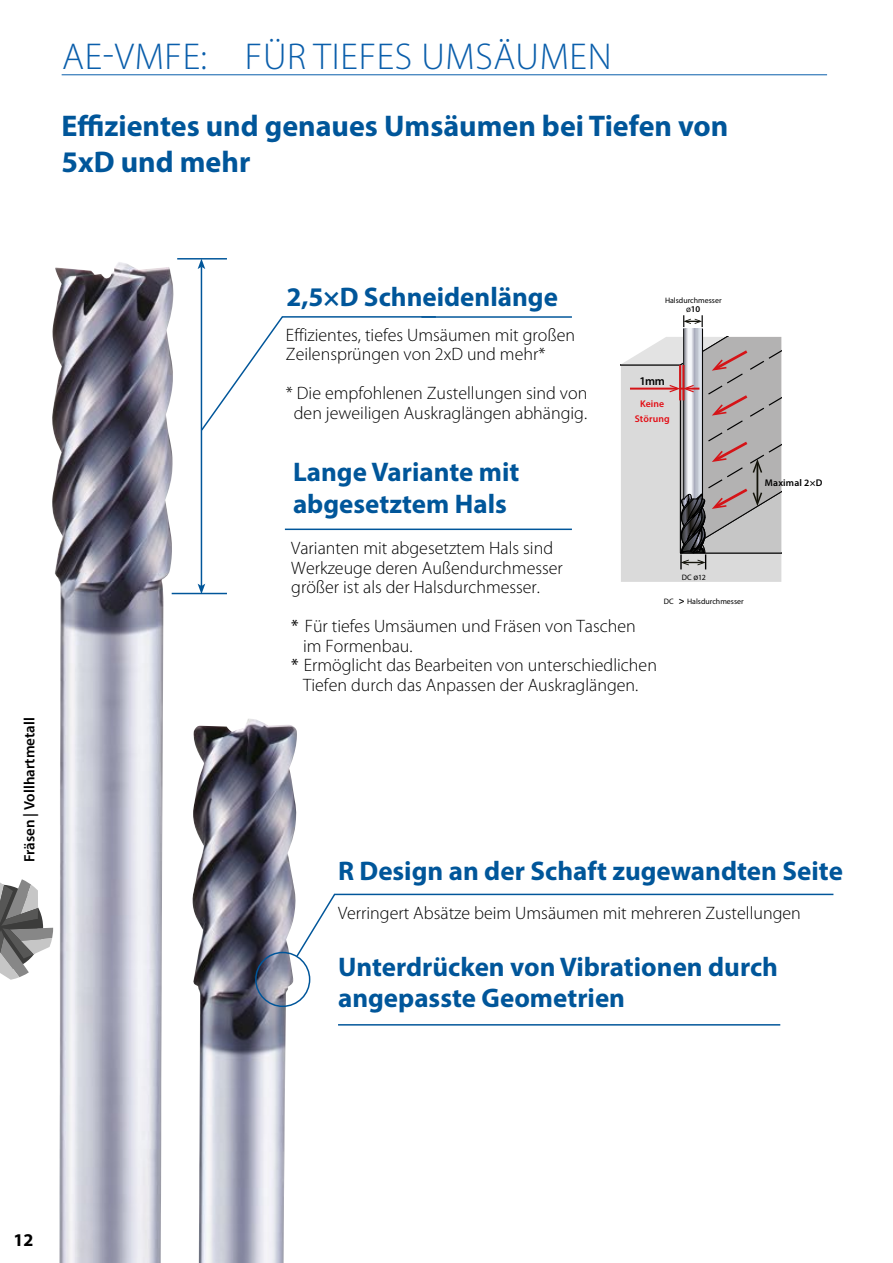
<style>
.page{position:relative;width:893px;height:1263px;background:#fff}
.page>*{position:absolute;margin:0;border:0;box-sizing:border-box;transform-origin:0 0}
.t1{font:300 37.5px "Myriad Pro";letter-spacing:.02em;color:#0a5eab}
.t2{font:700 30px/36px "Myriad Pro";color:#00569a}
.t3{font:700 27px/31.5px "Myriad Pro";color:#00569a}
.t4{font:300 18px/19.5px "Myriad Pro";color:#000}
.t5{font:700 18px "Myriad Pro";color:#000}
.t6{font:600 15px "Myriad Pro";color:#000}
.t7{font:600 11.85px "Myriad Pro";color:#000}
.t8{font:600 9.75px/14.9px "Myriad Pro";letter-spacing:.015em;color:#e30b13;text-align:center}
.t9{font:600 9.75px "Myriad Pro";letter-spacing:.015em;color:#000}
.t10{font:600 8.85px "Myriad Pro";color:#000}
.t11{font:7.95px "Myriad Pro";color:#000}
.s1{font-weight:400}
.s2{font-size:8.85px}
.s3{font-weight:700;font-size:9.9px}
</style>
<div class="page">
<svg style="left:0;top:879px;width:51px;height:101px"></svg>
<img style="left:192px;top:718px;width:105px;height:545px">
<hr style="left:62px;top:74px;width:765px;height:1px;background:#0a5eab">
<div style="left:255px;top:952px;width:55px;height:55px;border:1px solid #00569a;border-radius:50%"></div>
<svg style="left:200px;top:315px;width:221px;height:117px"></svg>
<svg style="left:295px;top:893px;width:539px;height:65px"></svg>
<hr style="left:177px;top:258px;width:50px;height:2px;background:#00569a">
<hr style="left:172px;top:593px;width:55px;height:1px;background:#00569a">
<hr style="left:201px;top:267px;width:1px;height:319px;background:#00569a">
<svg style="left:198px;top:259px;width:7px;height:10px"></svg>
<svg style="left:198px;top:584px;width:7px;height:9px"></svg>
<img style="left:51px;top:262px;width:124px;height:1001px">
<hr style="left:421px;top:316px;width:151px;height:2px;background:#00569a">
<hr style="left:285px;top:529px;width:287px;height:1px;background:#00569a">
<hr style="left:338px;top:1024px;width:442px;height:1px;background:#00569a">
<svg style="left:684px;top:329px;width:18px;height:8px"></svg>
<hr style="left:683px;top:329px;width:1px;height:170px;background:#000">
<hr style="left:702px;top:329px;width:1px;height:170px;background:#000">
<svg style="left:621px;top:337px;width:160px;height:245px;background:#bebabb"></svg>
<svg style="left:683px;top:315px;width:20px;height:12px"></svg>
<h1 class="t1" style="left:62px;top:36px;width:551px">AE-VMFE: FÜR TIEFES UMSÄUMEN</h1>
<h2 class="t2" style="left:62px;top:107px;width:668px">Effizientes und genaues Umsäumen bei Tiefen von<br>5xD und mehr</h2>
<p class="t6" style="left:20px;top:862px;width:147px;rotate:-90deg">Fräsen | Vollhartmetall</p>
<h3 class="t3" style="left:287px;top:280px;width:273px">2,5×D Schneidenlänge</h3>
<p class="t4" style="left:286px;top:325px;width:291px">Effizientes, tiefes Umsäumen mit großen<br>Zeilensprüngen von 2xD und mehr*</p>
<p class="t4" style="left:286px;top:384px;width:303px;text-align:center">* Die empfohlenen Zustellungen sind von den jeweiligen Auskraglängen abhängig.</p>
<h3 class="t3" style="left:293px;top:456px;width:228px">Lange Variante mit abgesetztem Hals</h3>
<p class="t11" style="left:665px;top:295px;width:58px">Halsdurchmesser</p>
<p class="t10" style="left:686px;top:303px;width:15px"><span class="s1">ø</span>10</p>
<p class="t7" style="left:639px;top:373px;width:27px">1mm</p>
<p class="t8" style="left:635px;top:396px;width:36px">Keine<br>Störung</p>
<p class="t4" style="left:291px;top:539px;width:273px">Varianten mit abgesetztem Hals sind<br>Werkzeuge deren Außendurchmesser größer ist als der Halsdurchmesser.</p>
<p class="t4" style="left:291px;top:617px;width:346px"><span class="s1">*</span> Für tiefes Umsäumen und Fräsen von Taschen</p>
<p class="t4" style="left:303px;top:636px;width:111px">im Formenbau.</p>
<p class="t4" style="left:291px;top:656px;width:367px"><span class="s1">*</span> Ermöglicht das Bearbeiten von unterschiedlichen</p>
<p class="t4" style="left:303px;top:675px;width:337px">Tiefen durch das Anpassen der Auskraglängen.</p>
<p class="t11" style="left:682px;top:572px;width:26px">DC <span class="s2">ø</span>12</p>
<p class="t11" style="left:664px;top:596px;width:81px">DC <span class="s3">&gt;</span> Halsdurchmesser</p>
<p class="t9" style="left:765px;top:477px;width:59px">Maximal 2×D</p>
<h3 class="t3" style="left:338px;top:854px;width:506px">R Design an der Schaft zugewandten Seite</h3>
<p class="t4" style="left:338px;top:903px;width:464px">Verringert Absätze beim Umsäumen mit mehreren Zustellungen</p>
<h3 class="t3" style="left:338px;top:950px;width:441px">Unterdrücken von Vibrationen durch angepasste Geometrien</h3>
<p class="t5" style="left:13px;top:1228px;width:21px">12</p>
</div>
